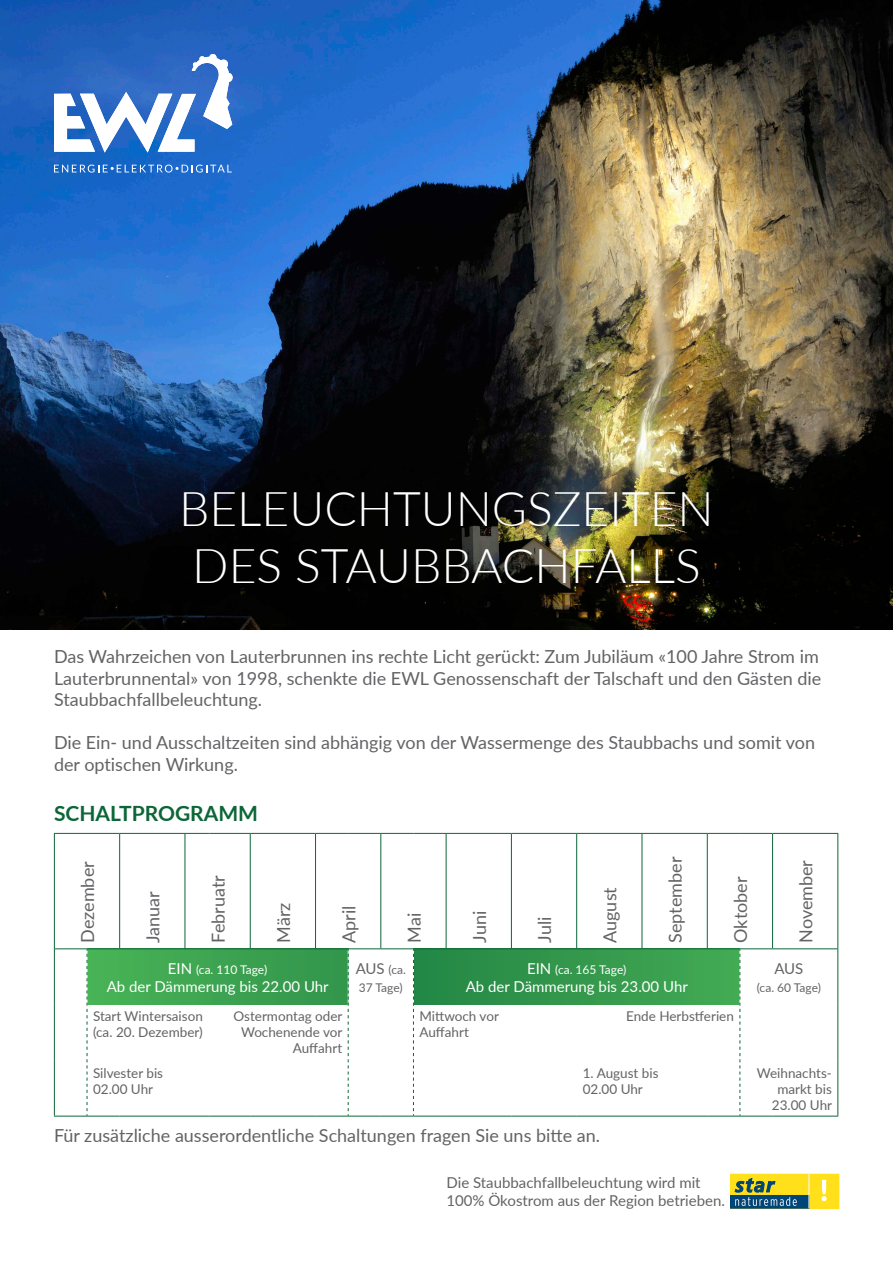
<style>
.page{position:relative;width:893px;height:1263px;background:#fff}
.page>*{position:absolute;margin:0;border:0;box-sizing:border-box;transform-origin:0 0}
.t1{font:300 48px/57.6px "Lato";color:#fff}
.t2{font:700 21px "Lato";color:#0c6638}
.t3{font:18px/21.6px "Lato";color:#636366}
.t4{font:15px/18px "Lato";color:#636366}
.t5{font:15px "Lato";color:#fff}
.t6{font:13.5px/16.2px "Lato";color:#636366}
.t7{font:12px "Lato";color:#fff}
.t8{font:12px/18px "Lato";color:#636366}
.s1{font-size:15px}
</style>
<div class="page">
<img style="left:0;top:0;width:893px;height:629px">
<svg style="left:54px;top:165px;width:178px;height:8px"></svg>
<svg style="left:54px;top:54px;width:179px;height:99px"></svg>
<div style="left:87px;top:949px;width:261px;height:55px;background:linear-gradient(to right,#48b456,#32954c)"></div>
<div style="left:413px;top:949px;width:327px;height:55px;background:linear-gradient(to right,#238645,#43aa54)"></div>
<hr style="left:54px;top:833px;width:33px;height:1px;background:#0c6638">
<hr style="left:54px;top:834px;width:1px;height:115px;background:#0c6638">
<hr style="left:87px;top:833px;width:33px;height:1px;background:#0c6638">
<hr style="left:120px;top:833px;width:65px;height:1px;background:#0c6638">
<svg style="left:185px;top:833px;width:24px;height:1px"></svg>
<hr style="left:209px;top:833px;width:41px;height:1px;background:#0c6638">
<hr style="left:250px;top:833px;width:66px;height:1px;background:#0c6638">
<hr style="left:316px;top:833px;width:32px;height:1px;background:#0c6638">
<hr style="left:348px;top:833px;width:33px;height:1px;background:#0c6638">
<hr style="left:381px;top:833px;width:32px;height:1px;background:#0c6638">
<hr style="left:413px;top:833px;width:33px;height:1px;background:#0c6638">
<hr style="left:446px;top:833px;width:65px;height:1px;background:#0c6638">
<hr style="left:511px;top:833px;width:66px;height:1px;background:#0c6638">
<hr style="left:577px;top:833px;width:65px;height:1px;background:#0c6638">
<hr style="left:642px;top:833px;width:65px;height:1px;background:#0c6638">
<hr style="left:707px;top:833px;width:33px;height:1px;background:#0c6638">
<hr style="left:740px;top:833px;width:33px;height:1px;background:#0c6638">
<hr style="left:773px;top:833px;width:65px;height:1px;background:#0c6638">
<hr style="left:837px;top:834px;width:1px;height:115px;background:#0c6638">
<hr style="left:54px;top:949px;width:1px;height:55px;background:#0c6638">
<hr style="left:837px;top:949px;width:1px;height:55px;background:#0c6638">
<hr style="left:54px;top:1004px;width:1px;height:57px;background:#0c6638">
<hr style="left:837px;top:1004px;width:1px;height:57px;background:#0c6638">
<hr style="left:54px;top:1061px;width:1px;height:55px;background:#0c6638">
<hr style="left:837px;top:1061px;width:1px;height:55px;background:#0c6638">
<hr style="left:54px;top:1116px;width:33px;height:1px;background:#0c6638">
<hr style="left:87px;top:1116px;width:33px;height:1px;background:#0c6638">
<hr style="left:120px;top:1116px;width:65px;height:1px;background:#0c6638">
<svg style="left:185px;top:1116px;width:24px;height:1px"></svg>
<hr style="left:209px;top:1116px;width:41px;height:1px;background:#0c6638">
<hr style="left:250px;top:1116px;width:66px;height:1px;background:#0c6638">
<hr style="left:316px;top:1116px;width:32px;height:1px;background:#0c6638">
<hr style="left:348px;top:1116px;width:33px;height:1px;background:#0c6638">
<hr style="left:381px;top:1116px;width:32px;height:1px;background:#0c6638">
<hr style="left:413px;top:1116px;width:33px;height:1px;background:#0c6638">
<hr style="left:446px;top:1116px;width:65px;height:1px;background:#0c6638">
<hr style="left:511px;top:1116px;width:66px;height:1px;background:#0c6638">
<hr style="left:577px;top:1116px;width:65px;height:1px;background:#0c6638">
<hr style="left:642px;top:1116px;width:65px;height:1px;background:#0c6638">
<hr style="left:707px;top:1116px;width:33px;height:1px;background:#0c6638">
<hr style="left:740px;top:1116px;width:33px;height:1px;background:#0c6638">
<hr style="left:773px;top:1116px;width:65px;height:1px;background:#0c6638">
<hr style="left:119px;top:834px;width:1px;height:114px;background:#0c6638">
<hr style="left:185px;top:834px;width:1px;height:114px;background:#0c6638">
<hr style="left:250px;top:834px;width:1px;height:114px;background:#0c6638">
<hr style="left:315px;top:834px;width:1px;height:114px;background:#0c6638">
<hr style="left:380px;top:834px;width:1px;height:114px;background:#0c6638">
<hr style="left:446px;top:834px;width:1px;height:114px;background:#0c6638">
<hr style="left:511px;top:834px;width:1px;height:114px;background:#0c6638">
<hr style="left:576px;top:834px;width:1px;height:114px;background:#0c6638">
<hr style="left:642px;top:834px;width:1px;height:114px;background:#0c6638">
<hr style="left:707px;top:834px;width:1px;height:114px;background:#0c6638">
<hr style="left:772px;top:834px;width:1px;height:114px;background:#0c6638">
<hr style="left:55px;top:948px;width:32px;height:1px;background:#0c6638">
<hr style="left:87px;top:948px;width:33px;height:1px;background:#0c6638">
<hr style="left:120px;top:948px;width:65px;height:1px;background:#0c6638">
<svg style="left:185px;top:948px;width:24px;height:1px"></svg>
<hr style="left:209px;top:948px;width:41px;height:1px;background:#0c6638">
<hr style="left:250px;top:948px;width:66px;height:1px;background:#0c6638">
<hr style="left:316px;top:948px;width:32px;height:1px;background:#0c6638">
<hr style="left:348px;top:948px;width:33px;height:1px;background:#0c6638">
<hr style="left:381px;top:948px;width:32px;height:1px;background:#0c6638">
<hr style="left:413px;top:948px;width:33px;height:1px;background:#0c6638">
<hr style="left:446px;top:948px;width:65px;height:1px;background:#0c6638">
<hr style="left:511px;top:948px;width:66px;height:1px;background:#0c6638">
<hr style="left:577px;top:948px;width:65px;height:1px;background:#0c6638">
<hr style="left:642px;top:948px;width:65px;height:1px;background:#0c6638">
<hr style="left:707px;top:948px;width:33px;height:1px;background:#0c6638">
<hr style="left:740px;top:948px;width:33px;height:1px;background:#0c6638">
<hr style="left:773px;top:948px;width:64px;height:1px;background:#0c6638">
<svg style="left:87px;top:949px;width:1px;height:167px"></svg>
<svg style="left:348px;top:949px;width:1px;height:167px"></svg>
<svg style="left:413px;top:949px;width:1px;height:167px"></svg>
<svg style="left:739px;top:949px;width:1px;height:167px"></svg>
<div style="left:731px;top:1174px;width:108px;height:34px;background:#ffe01b"></div>
<div style="left:731px;top:1195px;width:78px;height:13px;background:#004577"></div>
<svg style="left:735px;top:1178px;width:62px;height:28px"></svg>
<hr style="left:808px;top:1174px;width:1px;height:34px;background:#fff">
<svg style="left:821px;top:1180px;width:6px;height:21px"></svg>
<p class="t1" style="left:179px;top:478px;width:536px">BELEUCHTUNGSZEITEN<br>DES STAUBBACHFALLS</p>
<p class="t3" style="left:54px;top:645px;width:769px">Das Wahrzeichen von Lauterbrunnen ins rechte Licht gerückt: Zum Jubiläum «100 Jahre Strom im<br>Lauterbrunnental» von 1998, schenkte die EWL Genossenschaft der Talschaft und den Gästen die<br>Staubbachfallbeleuchtung.</p>
<p class="t3" style="left:54px;top:731px;width:763px">Die Ein- und Ausschaltzeiten sind abhängig von der Wassermenge des Staubbachs und somit von der optischen Wirkung.</p>
<p class="t2" style="left:54px;top:798px;width:206px">SCHALTPROGRAMM</p>
<p class="t3" style="left:76px;top:943px;width:83px;rotate:-90deg">Dezember</p>
<p class="t3" style="left:141px;top:943px;width:53px;rotate:-90deg">Januar</p>
<p class="t3" style="left:207px;top:943px;width:69px;rotate:-90deg">Februatr</p>
<p class="t3" style="left:272px;top:943px;width:42px;rotate:-90deg">März</p>
<p class="t3" style="left:337px;top:943px;width:39px;rotate:-90deg">April</p>
<p class="t3" style="left:403px;top:943px;width:31px;rotate:-90deg">Mai</p>
<p class="t3" style="left:468px;top:943px;width:33px;rotate:-90deg">Juni</p>
<p class="t3" style="left:533px;top:943px;width:27px;rotate:-90deg">Juli</p>
<p class="t3" style="left:598px;top:943px;width:57px;rotate:-90deg">August</p>
<p class="t3" style="left:664px;top:943px;width:88px;rotate:-90deg">September</p>
<p class="t7" style="left:168px;top:960px;width:101px"><span class="s1">EIN</span> (ca. 110 Tage)</p>
<p class="t5" style="left:107px;top:975px;width:223px">Ab der Dämmerung bis 22.00 Uhr</p>
<p class="t8" style="left:356px;top:960px;width:52px"><span class="s1">AUS</span> (ca.<br>37 Tage)</p>
<p class="t7" style="left:527px;top:960px;width:101px"><span class="s1">EIN</span> (ca. 165 Tage)</p>
<p class="t5" style="left:466px;top:975px;width:223px">Ab der Dämmerung bis 23.00 Uhr</p>
<p class="t3" style="left:729px;top:943px;width:68px;rotate:-90deg">Oktober</p>
<p class="t3" style="left:794px;top:943px;width:84px;rotate:-90deg">November</p>
<p class="t4" style="left:774px;top:958px;width:31px">AUS</p>
<p class="t8" style="left:757px;top:978px;width:66px">(ca. 60 Tage)</p>
<p class="t6" style="left:93px;top:1007px;width:111px">Start Wintersaison (ca. 20. Dezember)</p>
<p class="t6" style="left:234px;top:1007px;width:110px;text-align:right">Ostermontag oder<br>Wochenende vor<br>Auffahrt</p>
<p class="t6" style="left:419px;top:1007px;width:81px">Mittwoch vor<br>Auffahrt</p>
<p class="t6" style="left:626px;top:1007px;width:109px">Ende Herbstferien</p>
<p class="t6" style="left:93px;top:1064px;width:72px">Silvester bis<br>02.00 Uhr</p>
<p class="t6" style="left:583px;top:1064px;width:77px">1. August bis<br>02.00 Uhr</p>
<p class="t6" style="left:757px;top:1064px;width:77px;text-align:right">Weihnachts&shy;markt bis<br>23.00 Uhr</p>
<p class="t3" style="left:54px;top:1124px;width:548px">Für zusätzliche ausserordentliche Schaltungen fragen Sie uns bitte an.</p>
<p class="t4" style="left:446px;top:1173px;width:280px">Die Staubbachfallbeleuchtung wird mit<br>100% Ökostrom aus der Region betrieben.</p>
</div>
